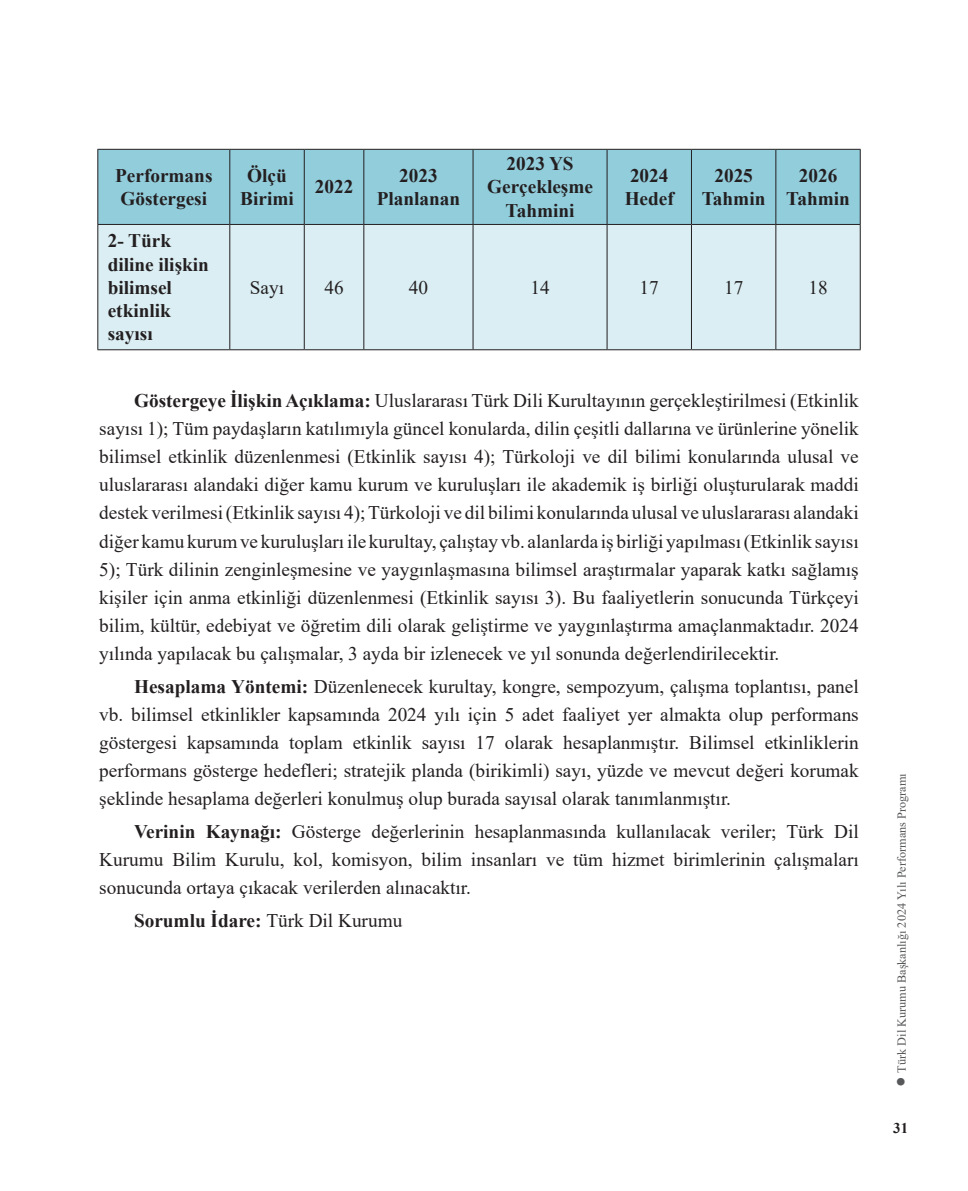
<style>
.page{position:relative;width:968px;height:1191px;background:#fff}
.page>*{position:absolute;margin:0;border:0;box-sizing:border-box;transform-origin:0 0}
.t1{font:19.25px/28px "Times New Roman";color:#231f20;text-align:justify}
.t2{font:700 19.25px/23.1px "Times New Roman";color:#231f20;text-align:center}
.t3{font:700 14.88px "Times New Roman";color:#231f20}
.t4{font:12.25px "Times New Roman";color:#57585a}
.s1{font-weight:700}
.s2{font-weight:400}
.s3{font-size:17.5px}
</style>
<div class="page">
<div style="left:98px;top:150px;width:761px;height:74px;background:#92cddc"></div>
<div style="left:98px;top:225px;width:761px;height:124px;background:#daeef3"></div>
<hr style="left:97px;top:149px;width:133px;height:1px;background:#231f20">
<hr style="left:97px;top:150px;width:1px;height:74px;background:#231f20">
<hr style="left:230px;top:149px;width:74px;height:1px;background:#231f20">
<hr style="left:229px;top:150px;width:1px;height:74px;background:#231f20">
<hr style="left:304px;top:149px;width:60px;height:1px;background:#231f20">
<hr style="left:304px;top:150px;width:1px;height:74px;background:#231f20">
<hr style="left:364px;top:149px;width:109px;height:1px;background:#231f20">
<hr style="left:363px;top:150px;width:1px;height:74px;background:#231f20">
<hr style="left:473px;top:149px;width:134px;height:1px;background:#231f20">
<hr style="left:472px;top:150px;width:1px;height:74px;background:#231f20">
<hr style="left:607px;top:149px;width:84px;height:1px;background:#231f20">
<hr style="left:606px;top:150px;width:1px;height:74px;background:#231f20">
<hr style="left:691px;top:149px;width:84px;height:1px;background:#231f20">
<hr style="left:691px;top:150px;width:1px;height:74px;background:#231f20">
<hr style="left:775px;top:149px;width:85px;height:1px;background:#231f20">
<hr style="left:775px;top:150px;width:1px;height:74px;background:#231f20">
<hr style="left:859px;top:150px;width:1px;height:74px;background:#231f20">
<hr style="left:97px;top:224px;width:133px;height:1px;background:#231f20">
<hr style="left:97px;top:225px;width:1px;height:124px;background:#231f20">
<hr style="left:230px;top:224px;width:74px;height:1px;background:#231f20">
<hr style="left:229px;top:225px;width:1px;height:124px;background:#231f20">
<hr style="left:304px;top:224px;width:60px;height:1px;background:#231f20">
<hr style="left:304px;top:225px;width:1px;height:124px;background:#231f20">
<hr style="left:364px;top:224px;width:109px;height:1px;background:#231f20">
<hr style="left:363px;top:225px;width:1px;height:124px;background:#231f20">
<hr style="left:473px;top:224px;width:134px;height:1px;background:#231f20">
<hr style="left:472px;top:225px;width:1px;height:124px;background:#231f20">
<hr style="left:607px;top:224px;width:84px;height:1px;background:#231f20">
<hr style="left:606px;top:225px;width:1px;height:124px;background:#231f20">
<hr style="left:691px;top:224px;width:84px;height:1px;background:#231f20">
<hr style="left:691px;top:225px;width:1px;height:124px;background:#231f20">
<hr style="left:775px;top:224px;width:85px;height:1px;background:#231f20">
<hr style="left:775px;top:225px;width:1px;height:124px;background:#231f20">
<hr style="left:859px;top:225px;width:1px;height:124px;background:#231f20">
<hr style="left:97px;top:349px;width:133px;height:1px;background:#231f20">
<hr style="left:230px;top:349px;width:74px;height:1px;background:#231f20">
<hr style="left:304px;top:349px;width:60px;height:1px;background:#231f20">
<hr style="left:364px;top:349px;width:109px;height:1px;background:#231f20">
<hr style="left:473px;top:349px;width:134px;height:1px;background:#231f20">
<hr style="left:607px;top:349px;width:84px;height:1px;background:#231f20">
<hr style="left:691px;top:349px;width:84px;height:1px;background:#231f20">
<hr style="left:775px;top:349px;width:85px;height:1px;background:#231f20">
<p class="t2" style="left:115px;top:163px;width:99px;text-align:left">Performans<br>Göstergesi</p>
<p class="t2" style="left:240px;top:163px;width:55px">Ölçü<br>Birimi</p>
<p class="t2" style="left:315px;top:175px;width:40px">2022</p>
<p class="t2" style="left:376px;top:163px;width:85px">2023<br>Planlanan</p>
<p class="t2" style="left:487px;top:152px;width:107px">2023 YS<br>Gerçekleşme<br>Tahmini</p>
<p class="t2" style="left:624px;top:163px;width:51px;text-align:left">2024<br>Hedef</p>
<p class="t2" style="left:701px;top:163px;width:65px">2025<br>Tahmin</p>
<p class="t2" style="left:786px;top:163px;width:65px">2026<br>Tahmin</p>
<p class="t2" style="left:108px;top:229px;width:103px;text-align:left">2- Türk diline ilişkin bilimsel etkinlik sayısı</p>
<p class="t1" style="left:250px;top:273px;width:36px">Sayı</p>
<p class="t1" style="left:324px;top:273px;width:21px">46</p>
<p class="t1" style="left:409px;top:273px;width:21px">40</p>
<p class="t1" style="left:530px;top:273px;width:21px">14</p>
<p class="t1" style="left:639px;top:273px;width:21px">17</p>
<p class="t1" style="left:724px;top:273px;width:21px">17</p>
<p class="t1" style="left:808px;top:273px;width:21px">18</p>
<p class="t1" style="left:99px;top:386px;width:760px;text-indent:35px"><span class="s1">Göstergeye İlişkin Açıklama:</span> Uluslararası Türk Dili Kurultayının gerçekleştirilmesi (Etkinlik sayısı 1); Tüm paydaşların katılımıyla güncel konularda, dilin çeşitli dallarına ve ürünlerine yönelik bilimsel etkinlik düzenlenmesi (Etkinlik sayısı 4); Türkoloji ve dil bilimi konularında ulusal ve uluslararası alandaki diğer kamu kurum ve kuruluşları ile akademik iş birliği oluşturularak maddi destek verilmesi (Etkinlik sayısı 4); Türkoloji ve dil bilimi konularında ulusal ve uluslararası alandaki diğer kamu kurum ve kuruluşları ile kurultay, çalıştay vb. alanlarda iş birliği yapılması (Etkinlik sayısı 5); Türk dilinin zenginleşmesine ve yaygınlaşmasına bilimsel araştırmalar yaparak katkı sağlamış kişiler için anma etkinliği düzenlenmesi (Etkinlik sayısı 3). Bu faaliyetlerin sonucunda Türkçeyi bilim, kültür, edebiyat ve öğretim dili olarak geliştirme ve yaygınlaştırma amaçlanmaktadır. 2024 yılında yapılacak bu çalışmalar, 3 ayda bir izlenecek ve yıl sonunda değerlendirilecektir.</p>
<p class="t1" style="left:99px;top:671px;width:761px;text-indent:35px"><span class="s1">Hesaplama Yöntemi:</span> Düzenlenecek kurultay, kongre, sempozyum, çalışma toplantısı, panel vb. bilimsel etkinlikler kapsamında 2024 yılı için 5 adet faaliyet yer almakta olup performans göstergesi kapsamında toplam etkinlik sayısı 17 olarak hesaplanmıştır. Bilimsel etkinliklerin performans gösterge hedefleri; stratejik planda (birikimli) sayı, yüzde ve mevcut değeri korumak şeklinde hesaplama değerleri konulmuş olup burada sayısal olarak tanımlanmıştır.</p>
<p class="t1" style="left:99px;top:816px;width:761px;text-indent:35px"><span class="s1">Verinin Kaynağı:</span> Gösterge değerlerinin hesaplanmasında kullanılacak veriler; Türk Dil Kurumu Bilim Kurulu, kol, komisyon, bilim insanları ve tüm hizmet birimlerinin çalışmaları sonucunda ortaya çıkacak verilerden alınacaktır.</p>
<p class="t2" style="left:134px;top:908px;width:270px">Sorumlu İdare: <span class="s2">Türk Dil Kurumu</span></p>
<p class="t4" style="left:893px;top:1086px;width:315px;rotate:-90deg"><span class="s3">●</span> Türk Dil Kurumu Başkanlığı 2024 Yılı Performans Programı</p>
<p class="t3" style="left:893px;top:1117px;width:16px">31</p>
</div>
